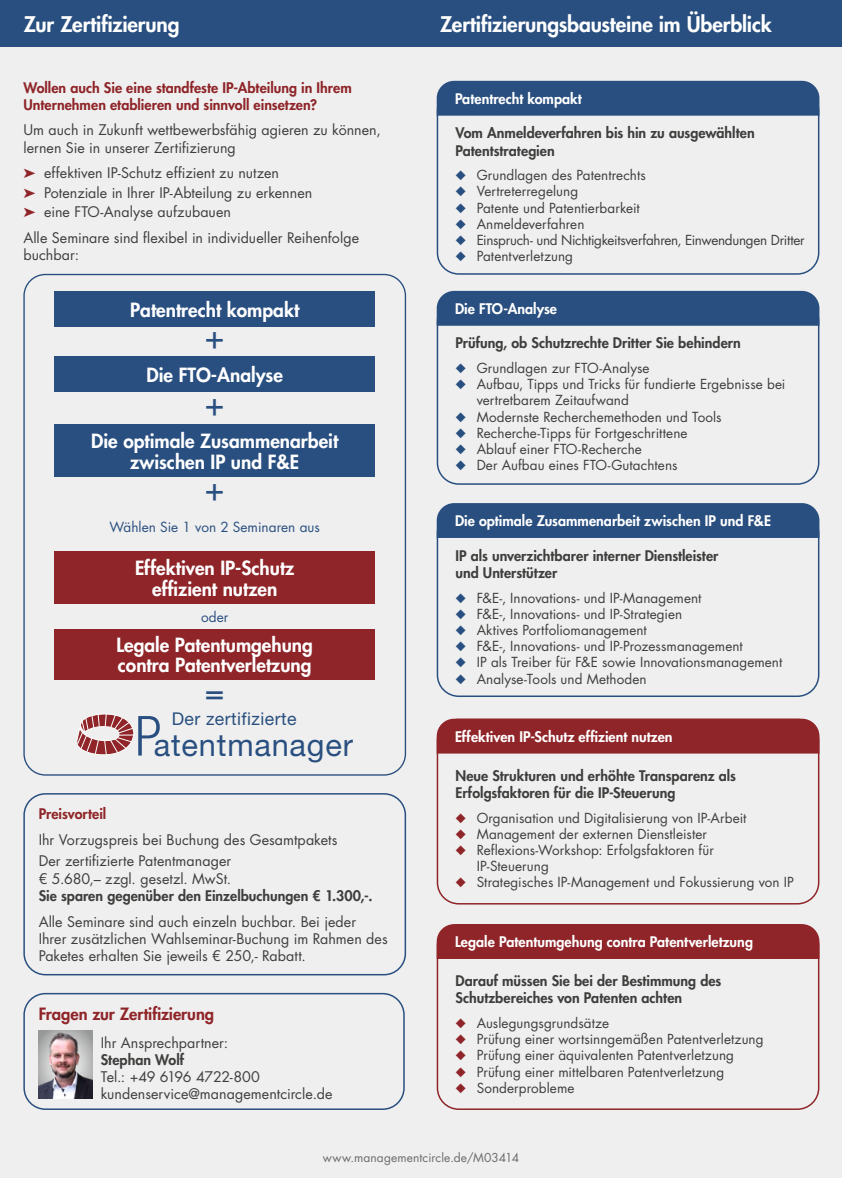
<style>
.page{position:relative;width:842px;height:1178px;background:#efefef}
.page>*{position:absolute;margin:0;border:0;box-sizing:border-box;transform-origin:0 0}
.t1{font:34.05px "Futura Std";color:#294f80}
.t2{font:30.75px "Helvetica Neue LT Std";letter-spacing:.025em;color:#294f80}
.t3{font:800 21px "Futura Std";letter-spacing:-.01em;color:#fff}
.t4{font:800 19.05px/20.4px "Futura Std";color:#fff;text-align:center}
.t5{font:17.55px "Helvetica Neue LT Std";letter-spacing:.025em;color:#294f80}
.t6{font:800 16.5px "Futura Std";color:#8f2529}
.t7{font:14.25px/17.2px "Futura Std";letter-spacing:.005em;color:#3e3e3d}
.t8{font:800 14.25px/17.2px "Futura Std";letter-spacing:.005em;color:#3e3e3d}
.t9{font:800 14.25px "Futura Std";letter-spacing:.005em;color:#fff}
.t10{font:800 14.25px/17.1px "Futura Std";color:#8f2529}
.t11{font:13.65px "Futura Std";color:#294f80}
.t12{font:13.5px/16.2px "Futura Std";letter-spacing:.005em;color:#3e3e3d}
.t13{font:13.5px "Futura Std";letter-spacing:-.025em;color:#3e3e3d}
.t14{font:12px "Futura Std";letter-spacing:.01em;color:#6c6c6c}
.s1{color:#8f2529}
.s2{font-family:"Helvetica Neue LT Pro";font-weight:300;font-stretch:condensed;font-size:55.35px}
.s3{color:#294f80}
</style>
<div class="page">
<div style="left:0;top:0;width:842px;height:47px;background:#294f80"></div>
<div style="left:437px;top:924px;width:382px;height:186px;border:2px solid #8f2529;border-radius:21px"></div>
<div style="left:437px;top:719px;width:382px;height:185px;border:2px solid #8f2529;border-radius:21px"></div>
<div style="left:437px;top:511px;width:382px;height:186px;border:2px solid #294f80;border-radius:21px"></div>
<div style="left:437px;top:299px;width:382px;height:186px;border:2px solid #294f80;border-radius:21px"></div>
<div style="left:437px;top:89px;width:382px;height:186px;border:2px solid #294f80;border-radius:21px"></div>
<div style="left:437px;top:924px;width:382px;height:35px;background:#8f2529"></div>
<div style="left:437px;top:719px;width:382px;height:34px;background:#8f2529"></div>
<div style="left:437px;top:503px;width:382px;height:35px;background:#294f80"></div>
<div style="left:437px;top:291px;width:382px;height:35px;background:#294f80"></div>
<div style="left:437px;top:81px;width:382px;height:35px;background:#294f80"></div>
<div style="left:23px;top:993px;width:382px;height:117px;border:2px solid #294f80;border-radius:21px"></div>
<div style="left:23px;top:793px;width:383px;height:182px;border:2px solid #294f80;border-radius:21px"></div>
<div style="left:55px;top:291px;width:320px;height:35px;background:#294f80"></div>
<div style="left:55px;top:551px;width:320px;height:52px;background:#8f2529"></div>
<div style="left:55px;top:357px;width:320px;height:35px;background:#294f80"></div>
<div style="left:55px;top:629px;width:320px;height:50px;background:#8f2529"></div>
<div style="left:55px;top:425px;width:320px;height:52px;background:#294f80"></div>
<svg style="left:77px;top:714px;width:57px;height:41px"></svg>
<img style="left:39px;top:1031px;width:53px;height:68px">
<h3 class="t3" style="left:24px;top:11px;width:157px">Zur Zertifizierung</h3>
<h3 class="t3" style="left:440px;top:11px;width:333px">Zertifizierungsbausteine im Überblick</h3>
<p class="t10" style="left:23px;top:79px;width:330px">Wollen auch Sie eine standfeste IP-Abteilung in Ihrem<br>Unternehmen etablieren und sinnvoll einsetzen?</p>
<p class="t7" style="left:23px;top:122px;width:359px">Um auch in Zukunft wettbewerbsfähig agieren zu können, lernen Sie in unserer Zertifizierung</p>
<p class="t7" style="left:23px;top:164px;width:290px;line-height:19.4px"><span class="s1">➤</span> effektiven IP-Schutz effizient zu nutzen<br><span class="s1">➤</span> Potenziale in Ihrer IP-Abteilung zu erkennen <span class="s1">➤</span> eine FTO-Analyse aufzubauen</p>
<p class="t7" style="left:23px;top:229px;width:337px">Alle Seminare sind flexibel in individueller Reihenfolge buchbar:</p>
<h3 class="t4" style="left:130px;top:299px;width:171px">Patentrecht kompakt</h3>
<h1 class="t1" style="left:204px;top:315px;width:22px">+</h1>
<h3 class="t4" style="left:147px;top:365px;width:138px">Die FTO-Analyse</h3>
<h1 class="t1" style="left:204px;top:382px;width:22px">+</h1>
<h3 class="t4" style="left:91px;top:431px;width:249px">Die optimale Zusammenarbeit zwischen IP und F&amp;E</h3>
<h1 class="t1" style="left:204px;top:467px;width:22px">+</h1>
<p class="t11" style="left:110px;top:518px;width:212px">Wählen Sie 1 von 2 Seminaren aus</p>
<h3 class="t4" style="left:135px;top:558px;width:161px">Effektiven IP-Schutz effizient nutzen</h3>
<p class="t11" style="left:201px;top:608px;width:29px">oder</p>
<h3 class="t4" style="left:117px;top:634px;width:198px;text-align:left">Legale Patentumgehung contra Patentverletzung</h3>
<h1 class="t1" style="left:204px;top:669px;width:22px">=</h1>
<p class="t5" style="left:172px;top:708px;width:126px">Der zertifizierte</p>
<h2 class="t2" style="left:135px;top:726px;width:219px"><span class="s2">P</span>atentmanager</h2>
<p class="t10" style="left:39px;top:805px;width:69px">Preisvorteil</p>
<p class="t7" style="left:39px;top:829px;width:300px;line-height:21.5px">Ihr Vorzugspreis bei Buchung des Gesamtpakets<br>Der zertifizierte Patentmanager</p>
<p class="t7" style="left:39px;top:870px;width:194px">€ 5.680,– zzgl. gesetzl. MwSt.</p>
<p class="t8" style="left:39px;top:887px;width:335px">Sie sparen gegenüber den Einzelbuchungen € 1.300,-.</p>
<p class="t7" style="left:39px;top:913px;width:351px">Alle Seminare sind auch einzeln buchbar. Bei jeder<br>Ihrer zusätzlichen Wahlseminar-Buchung im Rahmen des<br>Paketes erhalten Sie jeweils € 250,- Rabatt.</p>
<p class="t6" style="left:39px;top:1003px;width:177px">Fragen zur Zertifizierung</p>
<p class="t7" style="left:101px;top:1034px;width:129px">Ihr Ansprechpartner:</p>
<p class="t8" style="left:101px;top:1051px;width:85px">Stephan Wolf</p>
<p class="t7" style="left:101px;top:1068px;width:233px">Tel.: +49 6196 4722-800 kundenservice@managementcircle.de</p>
<p class="t9" style="left:455px;top:90px;width:128px">Patentrecht kompakt</p>
<p class="t8" style="left:455px;top:124px;width:301px">Vom Anmeldeverfahren bis hin zu ausgewählten<br>Patentstrategien</p>
<p class="t12" style="left:455px;top:167px;width:192px"><span class="s3">◆</span> Grundlagen des Patentrechts</p>
<p class="t12" style="left:455px;top:183px;width:124px"><span class="s3">◆</span> Vertreterregelung</p>
<p class="t12" style="left:455px;top:200px;width:186px"><span class="s3">◆</span> Patente und Patentierbarkeit</p>
<p class="t12" style="left:455px;top:216px;width:131px"><span class="s3">◆</span> Anmeldeverfahren</p>
<p class="t13" style="left:455px;top:231px;width:351px"><span class="s3">◆</span> Einspruch- und Nichtigkeitsverfahren, Einwendungen Dritter</p>
<p class="t12" style="left:455px;top:248px;width:119px"><span class="s3">◆</span> Patentverletzung</p>
<p class="t9" style="left:455px;top:300px;width:104px">Die FTO-Analyse</p>
<p class="t8" style="left:455px;top:334px;width:287px">Prüfung, ob Schutzrechte Dritter Sie behindern</p>
<p class="t12" style="left:455px;top:360px;width:196px"><span class="s3">◆</span> Grundlagen zur FTO-Analyse</p>
<p class="t12" style="left:477px;top:376px;width:310px;text-indent:-21px"><span class="s3">◆</span> Aufbau, Tipps und Tricks für fundierte Ergebnisse bei vertretbarem Zeitaufwand</p>
<p class="t12" style="left:455px;top:409px;width:268px"><span class="s3">◆</span> Modernste Recherchemethoden und Tools</p>
<p class="t12" style="left:455px;top:425px;width:234px"><span class="s3">◆</span> Recherche-Tipps für Fortgeschrittene</p>
<p class="t12" style="left:455px;top:441px;width:188px"><span class="s3">◆</span> Ablauf einer FTO-Recherche</p>
<p class="t12" style="left:455px;top:457px;width:224px"><span class="s3">◆</span> Der Aufbau eines FTO-Gutachtens</p>
<p class="t9" style="left:455px;top:512px;width:317px">Die optimale Zusammenarbeit zwischen IP und F&amp;E</p>
<p class="t8" style="left:455px;top:547px;width:265px">IP als unverzichtbarer interner Dienstleister und Unterstützer</p>
<p class="t12" style="left:455px;top:590px;width:248px"><span class="s3">◆</span> F&amp;E-, Innovations- und IP-Management</p>
<p class="t12" style="left:455px;top:606px;width:228px"><span class="s3">◆</span> F&amp;E-, Innovations- und IP-Strategien</p>
<p class="t12" style="left:455px;top:622px;width:193px"><span class="s3">◆</span> Aktives Portfoliomanagement</p>
<p class="t12" style="left:455px;top:638px;width:289px"><span class="s3">◆</span> F&amp;E-, Innovations- und IP-Prozessmanagement</p>
<p class="t12" style="left:455px;top:654px;width:328px"><span class="s3">◆</span> IP als Treiber für F&amp;E sowie Innovationsmanagement</p>
<p class="t12" style="left:455px;top:671px;width:193px"><span class="s3">◆</span> Analyse-Tools und Methoden</p>
<p class="t9" style="left:455px;top:728px;width:219px">Effektiven IP-Schutz effizient nutzen</p>
<p class="t8" style="left:455px;top:767px;width:282px">Neue Strukturen und erhöhte Transparenz als<br>Erfolgsfaktoren für die IP-Steuerung</p>
<p class="t12" style="left:455px;top:810px;width:293px"><span class="s1">◆</span> Organisation und Digitalisierung von IP-Arbeit</p>
<p class="t12" style="left:455px;top:826px;width:253px"><span class="s1">◆</span> Management der externen Dienstleister</p>
<p class="t12" style="left:477px;top:842px;width:239px;text-indent:-21px"><span class="s1">◆</span> Reflexions-Workshop: Erfolgsfaktoren für<br>IP-Steuerung</p>
<p class="t12" style="left:455px;top:874px;width:340px"><span class="s1">◆</span> Strategisches IP-Management und Fokussierung von IP</p>
<p class="t9" style="left:455px;top:933px;width:299px">Legale Patentumgehung contra Patentverletzung</p>
<p class="t8" style="left:455px;top:972px;width:268px">Darauf müssen Sie bei der Bestimmung des<br>Schutzbereiches von Patenten achten</p>
<p class="t12" style="left:455px;top:1015px;width:155px"><span class="s1">◆</span> Auslegungsgrundsätze</p>
<p class="t12" style="left:455px;top:1031px;width:310px"><span class="s1">◆</span> Prüfung einer wortsinngemäßen Patentverletzung</p>
<p class="t12" style="left:455px;top:1047px;width:280px"><span class="s1">◆</span> Prüfung einer äquivalenten Patentverletzung</p>
<p class="t12" style="left:455px;top:1064px;width:270px"><span class="s1">◆</span> Prüfung einer mittelbaren Patentverletzung</p>
<p class="t12" style="left:455px;top:1080px;width:121px"><span class="s1">◆</span> Sonderprobleme</p>
<p class="t14" style="left:323px;top:1149px;width:198px">www.managementcircle.de/M03414</p>
</div>
